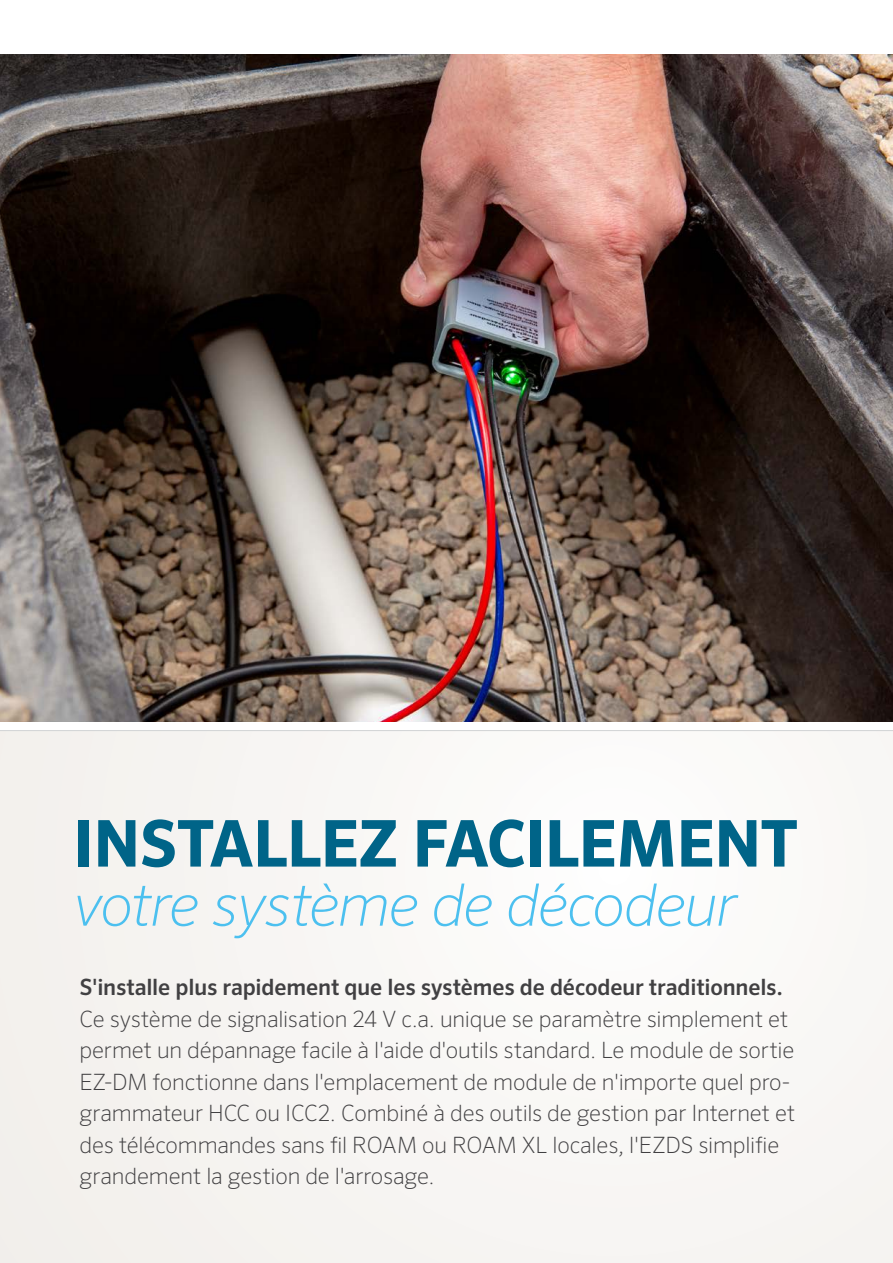
<style>
.page{position:relative;width:893px;height:1263px;background:#fff}
.page>*{position:absolute;margin:0;border:0;box-sizing:border-box;transform-origin:0 0}
.t1{font:700 64.5px "Sero Pro";letter-spacing:-.015em;color:#006488}
.t2{font:italic 200 58.5px "Sero Pro";letter-spacing:-.025em;color:#4cc0ef}
.t3{font:200 22.5px/31.5px "Sero Pro";letter-spacing:-.01em;color:#414042}
.t4{font:500 22.5px "Sero Pro";letter-spacing:-.005em;color:#414042}
</style>
<div class="page">
<div style="left:0;top:731px;width:893px;height:532px;background:#f8f5f3"></div>
<img style="left:0;top:54px;width:893px;height:667px">
<hr style="left:0;top:730px;width:893px;height:1px;background:#d1d3d4">
<h1 class="t1" style="left:73px;top:804px;width:726px">INSTALLEZ FACILEMENT</h1>
<h2 class="t2" style="left:73px;top:870px;width:666px">votre système de décodeur</h2>
<p class="t4" style="left:79px;top:973px;width:705px">S'installe plus rapidement que les systèmes de décodeur traditionnels.</p>
<p class="t3" style="left:79px;top:1003px;width:717px">Ce système de signalisation 24 V c.a. unique se paramètre simplement et permet un dépannage facile à l'aide d'outils standard. Le module de sortie EZ-DM fonctionne dans l'emplacement de module de n'importe quel pro&shy;grammateur HCC ou ICC2. Combiné à des outils de gestion par Internet et des télécommandes sans fil ROAM ou ROAM XL locales, l'EZDS simplifie grandement la gestion de l'arrosage.</p>
</div>
